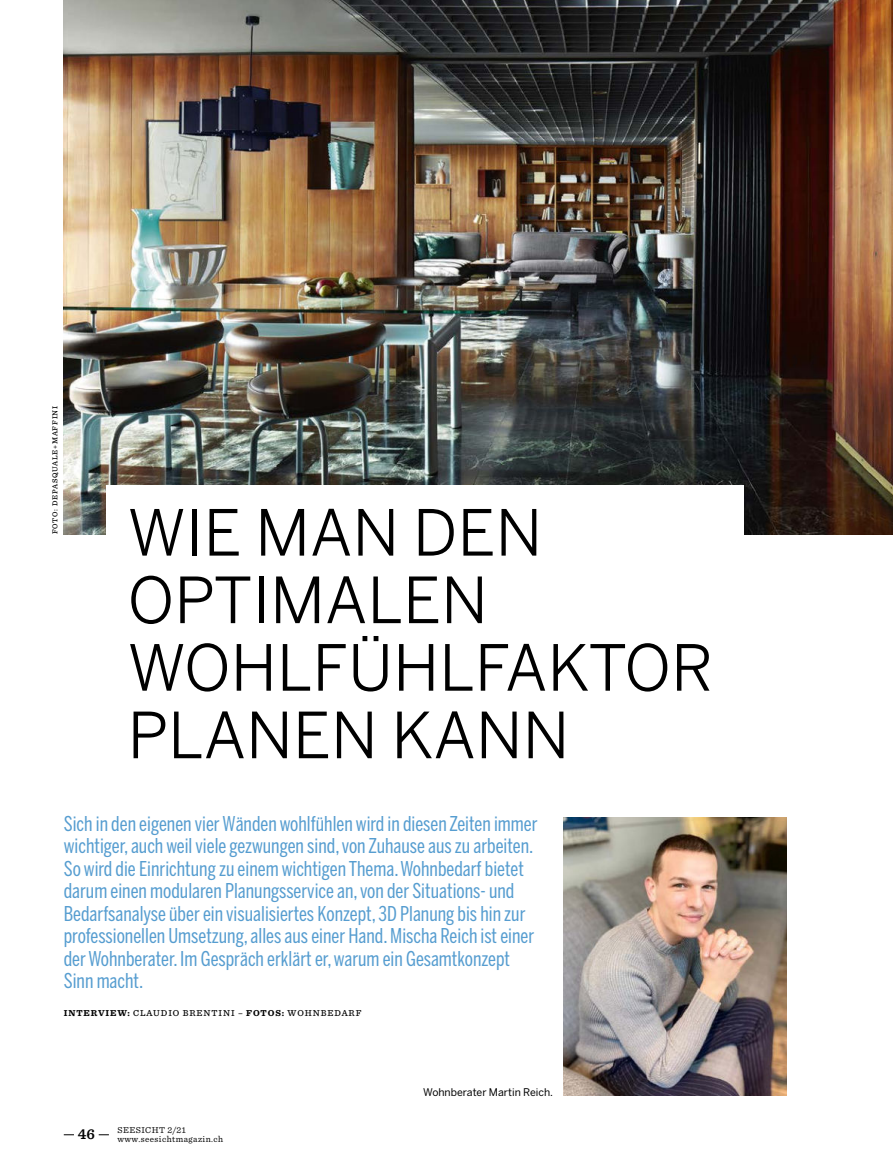
<style>
.page{position:relative;width:893px;height:1170px;background:#fff}
.page>*{position:absolute;margin:0;border:0;box-sizing:border-box;transform-origin:0 0}
.t1{font:63px/67.5px "Benton Sans";color:#000}
.t2{font:20.25px/22.5px "Benton Sans Comp";color:#569dd0}
.t3{font:600 15px "Sentinel";color:#000}
.t4{font:10.5px "Benton Sans";color:#000}
.t5{font:500 9px "Sentinel";letter-spacing:.1em;color:#000}
.t6{font:9px/9px "Sentinel";letter-spacing:.05em;color:#000}
.t7{font:500 7.5px "Sentinel";letter-spacing:.1em;color:#000}
.s1{font-weight:700}
</style>
<div class="page">
<img style="left:64px;top:0;width:829px;height:534px">
<div style="left:106px;top:484px;width:638px;height:295px;background:#fff"></div>
<img style="left:563px;top:817px;width:224px;height:278px">
<p class="t7" style="left:51px;top:534px;width:130px;rotate:-90deg">FOTO: DEPASQUALE+MAFFINI</p>
<h1 class="t1" style="left:128px;top:500px;width:587px">WIE MAN DEN<br>OPTIMALEN<br>WOHLFÜHLFAKTOR<br>PLANEN KANN</h1>
<p class="t2" style="left:64px;top:814px;width:475px">Sich in den eigenen vier Wänden wohlfühlen wird in diesen Zeiten immer wichtiger, auch weil viele gezwungen sind, von Zuhause aus zu arbeiten.<br>So wird die Einrichtung zu einem wichtigen Thema. Wohnbedarf bietet darum einen modularen Planungsservice an, von der Situations- und Bedarfsanalyse über ein visualisiertes Konzept, 3D Planung bis hin zur professionellen Umsetzung, alles aus einer Hand. Mischa Reich ist einer der Wohnberater. Im Gespräch erklärt er, warum ein Gesamtkonzept Sinn macht.</p>
<p class="t5" style="left:64px;top:1008px;width:299px"><span class="s1">INTERVIEW:</span> CLAUDIO BRENTINI – <span class="s1">FOTOS:</span> WOHNBEDARF</p>
<p class="t3" style="left:78px;top:1126px;width:19px">46</p>
<p class="t6" style="left:117px;top:1125px;width:107px">SEESICHT 2/21 www.seesichtmagazin.ch</p>
<p class="t4" style="left:423px;top:1087px;width:131px">Wohnberater Martin Reich.</p>
</div>
